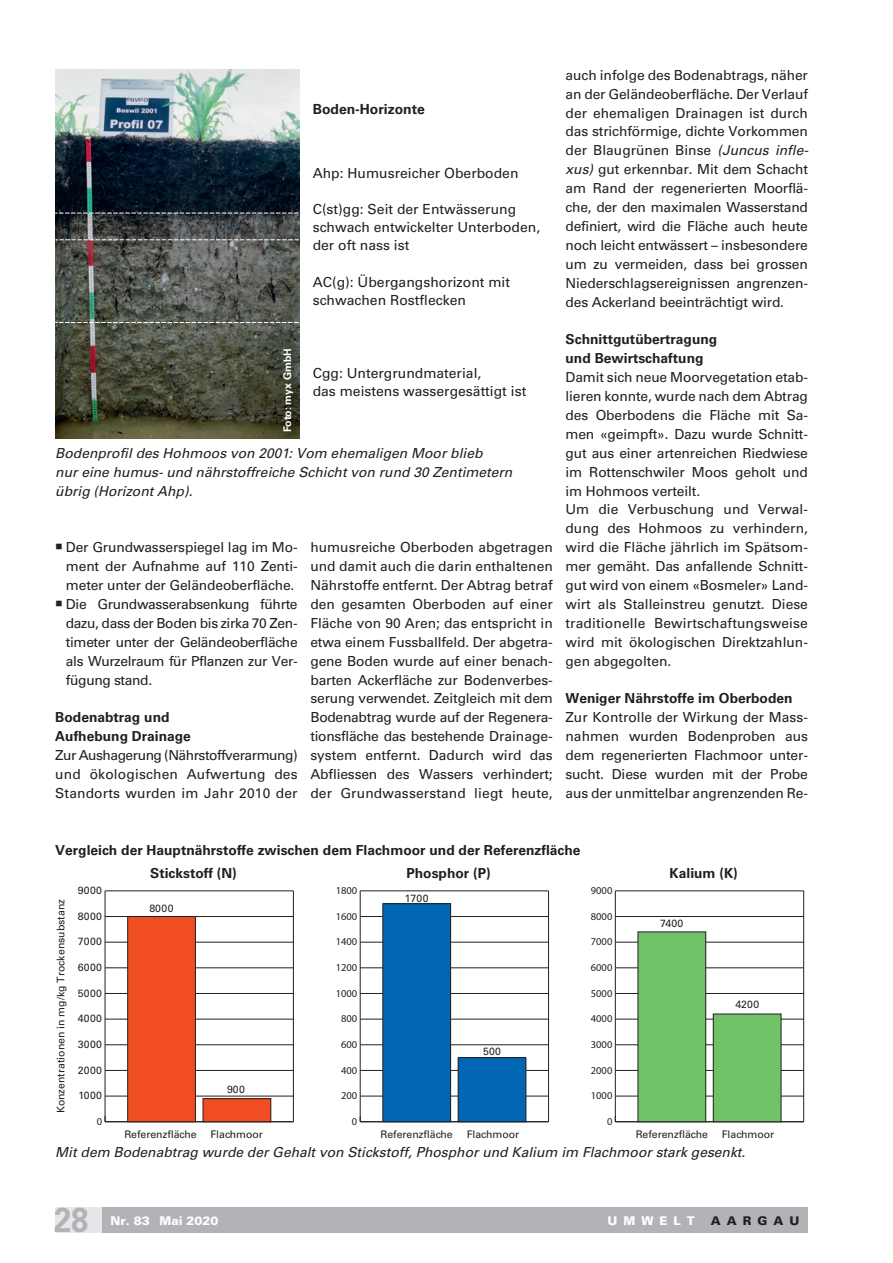
<style>
.page{position:relative;width:893px;height:1263px;background:#fff}
.page>*{position:absolute;margin:0;border:0;box-sizing:border-box;transform-origin:0 0}
.t1{font:700 34.5px "Univers LT Std";color:#b2b3b7;scale:.9 1}
.t2{font:13.95px/18.1px "Univers LT Std";color:#231f20}
.t3{font:700 13.95px "Univers LT Std";color:#231f20}
.t4{font:13.8px/18.9px "Univers LT Std";letter-spacing:-.01em;color:#231f20;text-align:justify}
.t5{font:italic 13.8px/18.9px "Univers LT Std";color:#231f20}
.t6{font:700 13.8px/18.9px "Univers LT Std";color:#231f20}
.t7{font:900 12px "Univers LT Std";color:#fff}
.t8{font:900 12px "Univers LT Std";letter-spacing:.5em;color:#231f20}
.t9{font:10.5px "Univers LT Std";color:#231f20}
.t10{font:10.5px "Myriad Pro";color:#231f20}
.t11{font:700 10.5px "Univers LT Std";color:#fff}
.s1{font-family:"Carta"}
.s2{font-style:italic}
</style>
<div class="page">
<div style="left:102px;top:1207px;width:706px;height:26px;background:#b2b3b7"></div>
<div style="left:55px;top:1207px;width:47px;height:26px;background:#e6e7e9"></div>
<img style="left:55px;top:69px;width:245px;height:370px">
<svg style="left:55px;top:213px;width:245px;height:1px"></svg>
<svg style="left:56px;top:239px;width:244px;height:1px"></svg>
<svg style="left:55px;top:322px;width:245px;height:1px"></svg>
<div style="left:282px;top:348px;width:18px;height:91px;background:#231f20;opacity:.75"></div>
<svg style="left:104px;top:890px;width:701px;height:233px"></svg>
<p class="t3" style="left:313px;top:101px;width:114px">Boden-Horizonte</p>
<p class="t11" style="left:281px;top:432px;width:86px;rotate:-90deg">Foto: myx GmbH</p>
<p class="t2" style="left:313px;top:164px;width:207px">Ahp: Humusreicher Oberboden</p>
<p class="t2" style="left:313px;top:200px;width:229px">C(st)gg: Seit der Entwässerung schwach entwickelter Unterboden, der oft nass ist</p>
<p class="t2" style="left:313px;top:273px;width:199px">AC(g): Übergangshorizont mit schwachen Rostflecken</p>
<p class="t2" style="left:313px;top:364px;width:215px">Cgg: Untergrundmaterial,<br>das meistens wassergesättigt ist</p>
<p class="t5" style="left:55px;top:444px;width:458px">Bodenprofil des Hohmoos von 2001: Vom ehemaligen Moor blieb<br>nur eine humus- und nährstoffreiche Schicht von rund 30 Zentimetern übrig (Horizont Ahp).</p>
<p class="t4" style="left:55px;top:538px;width:244px"><span class="s1">h</span> Der Grundwasserspiegel lag im Mo-</p>
<p class="t4" style="left:66px;top:557px;width:233px">ment der Aufnahme auf 110 Zenti-</p>
<p class="t4" style="left:66px;top:576px;width:230px">meter unter der Geländeoberfläche.</p>
<p class="t4" style="left:55px;top:595px;width:244px"><span class="s1">h</span> Die Grundwasserabsenkung führte</p>
<p class="t4" style="left:66px;top:614px;width:233px">dazu, dass der Boden bis zirka 70 Zen-</p>
<p class="t4" style="left:66px;top:632px;width:233px">timeter unter der Geländeoberfläche</p>
<p class="t4" style="left:66px;top:651px;width:233px">als Wurzelraum für Pflanzen zur Ver-</p>
<p class="t4" style="left:66px;top:670px;width:88px">fügung stand.</p>
<p class="t6" style="left:55px;top:708px;width:137px">Bodenabtrag und<br>Aufhebung Drainage</p>
<p class="t4" style="left:55px;top:746px;width:244px">Zur Aushagerung (Nährstoffverarmung) und ökologischen Aufwertung des Standorts wurden im Jahr 2010 der</p>
<p class="t4" style="left:310px;top:538px;width:244px">humusreiche Oberboden abgetragen und damit auch die darin enthaltenen Nährstoffe entfernt. Der Abtrag betraf den gesamten Oberboden auf einer Fläche von 90 Aren; das entspricht in etwa einem Fussballfeld. Der abgetra&shy;gene Boden wurde auf einer benach&shy;barten Ackerfläche zur Bodenverbes&shy;serung verwendet. Zeitgleich mit dem Bodenabtrag wurde auf der Regenera&shy;tionsfläche das bestehende Drainage&shy;system entfernt. Dadurch wird das Abfliessen des Wassers verhindert; der Grundwasserstand liegt heute,</p>
<p class="t4" style="left:566px;top:65px;width:244px">auch infolge des Bodenabtrags, näher an der Geländeoberfläche. Der Verlauf der ehemaligen Drainagen ist durch das strichförmige, dichte Vorkommen der Blaugrünen Binse <span class="s2">(Juncus infle&shy;xus)</span> gut erkennbar. Mit dem Schacht am Rand der regenerierten Moorflä&shy;che, der den maximalen Wasserstand definiert, wird die Fläche auch heute noch leicht entwässert – insbesondere um zu vermeiden, dass bei grossen Niederschlagsereignissen angrenzen&shy;des Ackerland beeinträchtigt wird.</p>
<p class="t6" style="left:566px;top:330px;width:153px">Schnittgutübertragung und Bewirtschaftung</p>
<p class="t4" style="left:566px;top:368px;width:244px;text-align:left">Damit sich neue Moorvegetation etab&shy;lieren konnte, wurde nach dem Abtrag des Oberbodens die Fläche mit Sa&shy;men «geimpft». Dazu wurde Schnitt&shy;gut aus einer artenreichen Riedwiese im Rottenschwiler Moos geholt und im Hohmoos verteilt.<br>Um die Verbuschung und Verwal&shy;dung des Hohmoos zu verhindern, wird die Fläche jährlich im Spätsom&shy;mer gemäht. Das anfallende Schnitt&shy;gut wird von einem «Bosmeler» Land&shy;wirt als Stalleinstreu genutzt. Diese traditionelle Bewirtschaftungsweise wird mit ökologischen Direktzahlun&shy;gen abgegolten.</p>
<p class="t6" style="left:566px;top:689px;width:228px">Weniger Nährstoffe im Oberboden</p>
<p class="t4" style="left:566px;top:708px;width:244px">Zur Kontrolle der Wirkung der Mass&shy;nahmen wurden Bodenproben aus dem regenerierten Flachmoor unter&shy;sucht. Diese wurden mit der Probe aus der unmittelbar angrenzenden Re-</p>
<p class="t6" style="left:55px;top:840px;width:527px">Vergleich der Hauptnährstoffe zwischen dem Flachmoor und der Referenzfläche</p>
<p class="t9" style="left:54px;top:1113px;width:216px;rotate:-90deg">Konzentrationen in mg/kg Trockensubstanz</p>
<p class="t9" style="left:78px;top:884px;width:26px">9000</p>
<p class="t9" style="left:78px;top:910px;width:26px">8000</p>
<p class="t9" style="left:78px;top:935px;width:26px">7000</p>
<p class="t9" style="left:78px;top:961px;width:26px">6000</p>
<p class="t9" style="left:78px;top:987px;width:26px">5000</p>
<p class="t9" style="left:78px;top:1012px;width:26px">4000</p>
<p class="t9" style="left:78px;top:1038px;width:26px">3000</p>
<p class="t9" style="left:78px;top:1064px;width:26px">2000</p>
<p class="t9" style="left:78px;top:1089px;width:25px">1000</p>
<p class="t10" style="left:97px;top:1115px;width:7px">0</p>
<p class="t6" style="left:150px;top:864px;width:88px">Stickstoff (N)</p>
<p class="t6" style="left:406px;top:864px;width:86px">Phosphor (P)</p>
<p class="t6" style="left:670px;top:864px;width:70px">Kalium (K)</p>
<p class="t9" style="left:149px;top:902px;width:26px">8000</p>
<p class="t9" style="left:124px;top:1128px;width:74px">Referenzfläche</p>
<p class="t10" style="left:336px;top:884px;width:23px">1800</p>
<p class="t9" style="left:405px;top:892px;width:25px">1700</p>
<p class="t10" style="left:591px;top:884px;width:23px">9000</p>
<p class="t10" style="left:336px;top:910px;width:23px">1600</p>
<p class="t10" style="left:591px;top:910px;width:23px">8000</p>
<p class="t9" style="left:660px;top:917px;width:25px">7400</p>
<p class="t10" style="left:336px;top:935px;width:23px">1400</p>
<p class="t10" style="left:591px;top:935px;width:23px">7000</p>
<p class="t10" style="left:336px;top:961px;width:23px">1200</p>
<p class="t10" style="left:591px;top:961px;width:23px">6000</p>
<p class="t10" style="left:336px;top:987px;width:23px">1000</p>
<p class="t10" style="left:591px;top:987px;width:23px">5000</p>
<p class="t9" style="left:735px;top:998px;width:25px">4200</p>
<p class="t10" style="left:341px;top:1012px;width:18px">800</p>
<p class="t10" style="left:591px;top:1012px;width:23px">4000</p>
<p class="t10" style="left:341px;top:1038px;width:18px">600</p>
<p class="t9" style="left:483px;top:1045px;width:19px">500</p>
<p class="t10" style="left:591px;top:1038px;width:23px">3000</p>
<p class="t10" style="left:341px;top:1064px;width:18px">400</p>
<p class="t10" style="left:591px;top:1064px;width:23px">2000</p>
<p class="t9" style="left:227px;top:1083px;width:19px">900</p>
<p class="t9" style="left:210px;top:1128px;width:54px">Flachmoor</p>
<p class="t9" style="left:381px;top:1128px;width:74px">Referenzfläche</p>
<p class="t9" style="left:467px;top:1128px;width:54px">Flachmoor</p>
<p class="t9" style="left:636px;top:1128px;width:74px">Referenzfläche</p>
<p class="t9" style="left:722px;top:1128px;width:54px">Flachmoor</p>
<p class="t10" style="left:341px;top:1089px;width:18px">200</p>
<p class="t10" style="left:591px;top:1089px;width:23px">1000</p>
<p class="t10" style="left:352px;top:1115px;width:7px">0</p>
<p class="t10" style="left:607px;top:1115px;width:7px">0</p>
<p class="t5" style="left:55px;top:1143px;width:692px">Mit dem Bodenabtrag wurde der Gehalt von Stickstoff, Phosphor und Kalium im Flachmoor stark gesenkt.</p>
<h1 class="t1" style="left:54px;top:1200px;width:40px">28</h1>
<p class="t7" style="left:111px;top:1213px;width:110px">Nr. 83 Mai 2020</p>
<p class="t7" style="left:608px;top:1213px;width:89px">UMWELT</p>
<p class="t8" style="left:711px;top:1213px;width:90px">AARGAU</p>
</div>
